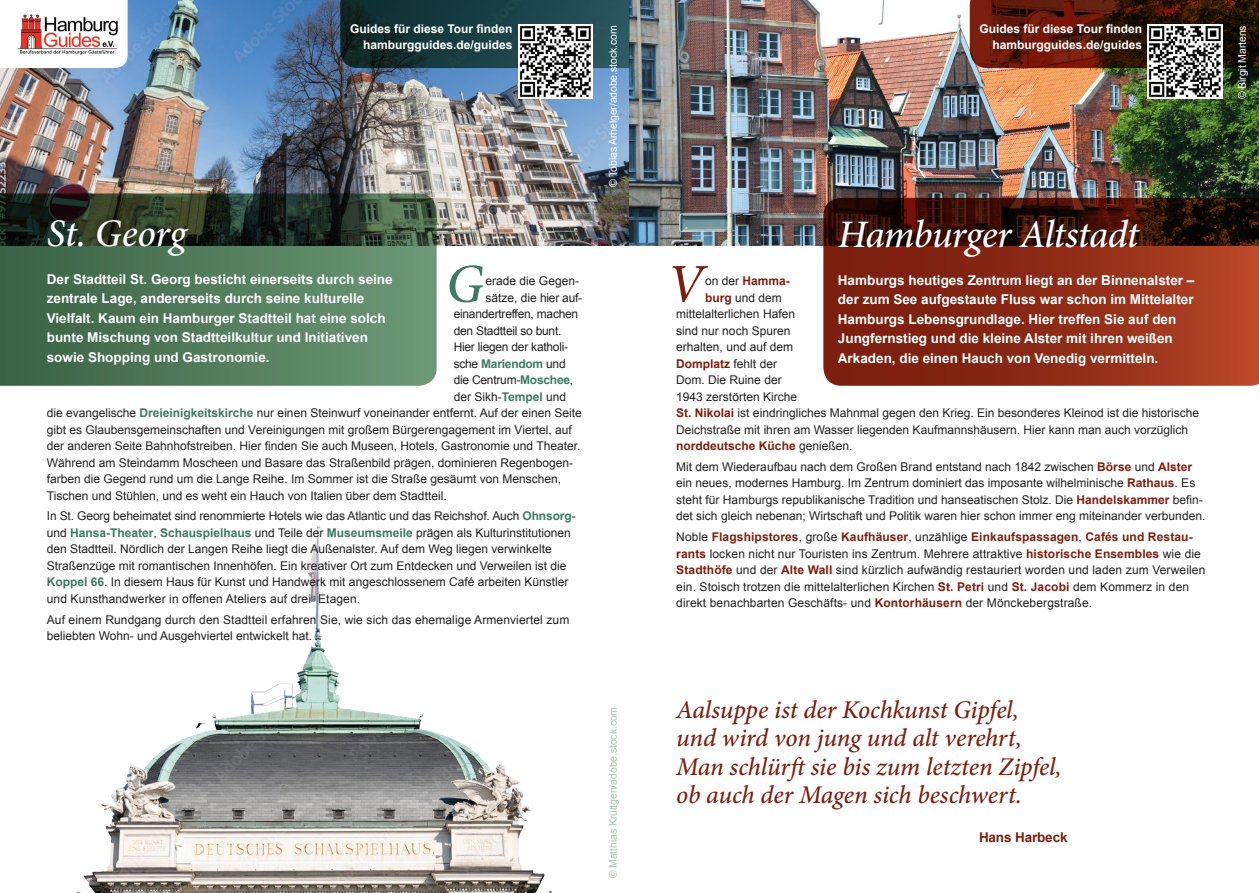
<style>
.page{position:relative;width:1259px;height:893px;background:#fff}
.page>*{position:absolute;margin:0;border:0;box-sizing:border-box;transform-origin:0 0}
.t1{font:italic 500 54.75px "Minion Pro";color:#3e7a63}
.t2{font:italic 500 54.75px "Minion Pro";color:#7d1f0f}
.t3{font:italic 500 39px "Minion Pro";letter-spacing:-.02em;color:#fff}
.t4{font:italic 500 25.5px/28.5px "Minion Pro";letter-spacing:-.01em;color:#7d1f0f}
.t5{font:700 13.5px/19.5px "Arial";color:#fff}
.t6{font:700 13.5px "Arial";letter-spacing:-.01em;color:#7d1f0f}
.t7{font:12px/16.5px "Arial";color:#231f20}
.t8{font:700 12px/16.2px "Arial";color:#fff;text-align:right}
.t9{font:12px "Arial";letter-spacing:-.02em;color:#231f20}
.t10{font:700 12px "Arial";color:#7d1f0f}
.t11{font:700 12px "Arial";letter-spacing:-.02em;color:#3e7a63}
.t12{font:10.5px "Arial";letter-spacing:-.01em;color:#fff}
.t13{font:10.5px "Arial";letter-spacing:-.01em;color:#abc6b5}
.s1{font-weight:400;color:#231f20}
.s2{font-weight:700;color:#3e7a63}
.s3{font-weight:700;color:#7d1f0f}
</style>
<div class="page">
<img style="left:77px;top:526px;width:475px;height:367px">
<img style="left:0;top:0;width:1259px;height:246px">
<svg style="left:0;top:193px;width:437px;height:193px;background:#47694f"></svg>
<svg style="left:0;top:0;width:128px;height:68px"></svg>
<img style="left:17px;top:12px;width:104px;height:43px">
<svg style="left:823px;top:198px;width:436px;height:188px;background:#792614"></svg>
<svg style="left:340px;top:0;width:289px;height:68px;background:#193c40"></svg>
<img style="left:518px;top:24px;width:75px;height:75px">
<svg style="left:969px;top:0;width:290px;height:68px;background:#4c180b"></svg>
<img style="left:1148px;top:24px;width:74px;height:75px">
<p class="t8" style="left:350px;top:21px;width:164px">Guides für diese Tour finden hamburgguides.de/guides</p>
<p class="t8" style="left:979px;top:21px;width:164px">Guides für diese Tour finden hamburgguides.de/guides</p>
<p class="t12" style="left:606px;top:187px;width:163px;rotate:-90deg">© Tobias Arhelger/adobe.stock.com</p>
<p class="t12" style="left:1235px;top:99px;width:75px;rotate:-90deg">© Birgit Martens</p>
<h2 class="t3" style="left:47px;top:206px;width:141px">St. Georg</h2>
<p class="t5" style="left:47px;top:270px;width:347px">Der Stadtteil St. Georg besticht einerseits durch seine zentrale Lage, andererseits durch seine kulturelle Vielfalt. Kaum ein Hamburger Stadtteil hat eine solch bunte Mischung von Stadtteilkultur und Initiativen sowie Shopping und Gastronomie.</p>
<h1 class="t1" style="left:446px;top:247px;width:39px">G</h1>
<p class="t7" style="left:485px;top:273px;width:95px">erade die Gegen-</p>
<p class="t7" style="left:485px;top:289px;width:98px">sätze, die hier auf-</p>
<p class="t9" style="left:454px;top:306px;width:126px">einandertreffen, machen</p>
<p class="t9" style="left:454px;top:323px;width:109px">den Stadtteil so bunt.</p>
<p class="t9" style="left:454px;top:339px;width:116px">Hier liegen der katholi-</p>
<p class="t11" style="left:454px;top:356px;width:113px"><span class="s1">sche</span> Mariendom <span class="s1">und</span></p>
<p class="t9" style="left:454px;top:372px;width:121px">die Centrum-<span class="s2">Moschee</span>,</p>
<p class="t7" style="left:454px;top:388px;width:114px">der Sikh-<span class="s2">Tempel</span> und</p>
<p class="t7" style="left:47px;top:405px;width:536px">die evangelische <span class="s2">Dreieinigkeitskirche</span> nur einen Steinwurf voneinander entfernt. Auf der einen Seite</p>
<p class="t7" style="left:47px;top:421px;width:526px">gibt es Glaubensgemeinschaften und Vereinigungen mit großem Bürgerengagement im Viertel, auf</p>
<p class="t7" style="left:47px;top:438px;width:535px">der anderen Seite Bahnhofstreiben. Hier finden Sie auch Museen, Hotels, Gastronomie und Theater.</p>
<p class="t7" style="left:47px;top:454px;width:528px">Während am Steindamm Moscheen und Basare das Straßenbild prägen, dominieren Regenbogen-</p>
<p class="t7" style="left:47px;top:471px;width:516px">farben die Gegend rund um die Lange Reihe. Im Sommer ist die Straße gesäumt von Menschen,</p>
<p class="t7" style="left:47px;top:487px;width:401px">Tischen und Stühlen, und es weht ein Hauch von Italien über dem Stadtteil.</p>
<p class="t7" style="left:47px;top:508px;width:530px">In St. Georg beheimatet sind renommierte Hotels wie das Atlantic und das Reichshof. Auch <span class="s2">Ohnsorg&shy;</span>und <span class="s2">Hansa-Theater</span>, <span class="s2">Schauspielhaus</span> und Teile der <span class="s2">Museumsmeile</span> prägen als Kulturinstitutionen den Stadtteil. Nördlich der Langen Reihe liegt die Außenalster. Auf dem Weg liegen verwinkelte Straßenzüge mit romantischen Innenhöfen. Ein kreativer Ort zum Entdecken und Verweilen ist die <span class="s2">Koppel 66</span>. In diesem Haus für Kunst und Handwerk mit angeschlossenem Café arbeiten Künstler und Kunsthandwerker in offenen Ateliers auf drei Etagen.</p>
<p class="t7" style="left:47px;top:611px;width:524px">Auf einem Rundgang durch den Stadtteil erfahren Sie, wie sich das ehemalige Armenviertel zum beliebten Wohn- und Ausgehviertel entwickelt hat.</p>
<p class="t13" style="left:606px;top:878px;width:173px;rotate:-90deg">© Matthias Krüttgen/adobe.stock.com</p>
<h2 class="t3" style="left:838px;top:208px;width:303px">Hamburger Altstadt</h2>
<p class="t5" style="left:838px;top:271px;width:358px">Hamburgs heutiges Zentrum liegt an der Binnenalster – der zum See aufgestaute Fluss war schon im Mittelalter Hamburgs Lebensgrundlage. Hier treffen Sie auf den Jungfernstieg und die kleine Alster mit ihren weißen Arkaden, die einen Hauch von Venedig vermitteln.</p>
<h1 class="t2" style="left:667px;top:247px;width:39px">V</h1>
<p class="t10" style="left:705px;top:273px;width:86px"><span class="s1">on der</span> Hamma-</p>
<p class="t7" style="left:705px;top:289px;width:78px"><span class="s3">burg</span> und dem</p>
<p class="t7" style="left:676px;top:306px;width:120px">mittelalterlichen Hafen</p>
<p class="t7" style="left:676px;top:322px;width:116px">sind nur noch Spuren</p>
<p class="t7" style="left:676px;top:339px;width:118px">erhalten, und auf dem</p>
<p class="t10" style="left:676px;top:356px;width:102px">Domplatz <span class="s1">fehlt der</span></p>
<p class="t7" style="left:676px;top:372px;width:107px">Dom. Die Ruine der</p>
<p class="t7" style="left:676px;top:388px;width:122px">1943 zerstörten Kirche</p>
<p class="t7" style="left:676px;top:405px;width:524px"><span class="s3">St. Nikolai</span> ist eindringliches Mahnmal gegen den Krieg. Ein besonderes Kleinod ist die historische</p>
<p class="t7" style="left:676px;top:421px;width:513px">Deichstraße mit ihren am Wasser liegenden Kaufmannshäusern. Hier kann man auch vorzüglich</p>
<p class="t10" style="left:676px;top:438px;width:178px">norddeutsche Küche <span class="s1">genießen.</span></p>
<p class="t7" style="left:676px;top:459px;width:530px">Mit dem Wiederaufbau nach dem Großen Brand entstand nach 1842 zwischen <span class="s3">Börse</span> und <span class="s3">Alster </span>ein neues, modernes Hamburg. Im Zentrum dominiert das imposante wilhelminische <span class="s3">Rathaus</span>. Es steht für Hamburgs republikanische Tradition und hanseatischen Stolz. Die <span class="s3">Handelskammer</span> befin&shy;det sich gleich nebenan; Wirtschaft und Politik waren hier schon immer eng miteinander verbunden.</p>
<p class="t7" style="left:676px;top:529px;width:530px">Noble <span class="s3">Flagshipstores</span>, große <span class="s3">Kaufhäuser</span>, unzählige <span class="s3">Einkaufspassagen</span>, <span class="s3">Cafés und Restau&shy;rants</span> locken nicht nur Touristen ins Zentrum. Mehrere attraktive <span class="s3">historische Ensembles</span> wie die <span class="s3">Stadthöfe</span> und der <span class="s3">Alte Wall</span> sind kürzlich aufwändig restauriert worden und laden zum Verweilen ein. Stoisch trotzen die mittelalterlichen Kirchen <span class="s3">St. Petri</span> und <span class="s3">St. Jacobi</span> dem Kommerz in den direkt benachbarten Geschäfts- und <span class="s3">Kontorhäusern</span> der Mönckebergstraße.</p>
<h3 class="t4" style="left:676px;top:695px;width:387px">Aalsuppe ist der Kochkunst Gipfel, und wird von jung und alt verehrt, Man schlürft sie bis zum letzten Zipfel, ob auch der Magen sich beschwert.</h3>
<p class="t6" style="left:979px;top:828px;width:90px">Hans Harbeck</p>
</div>
